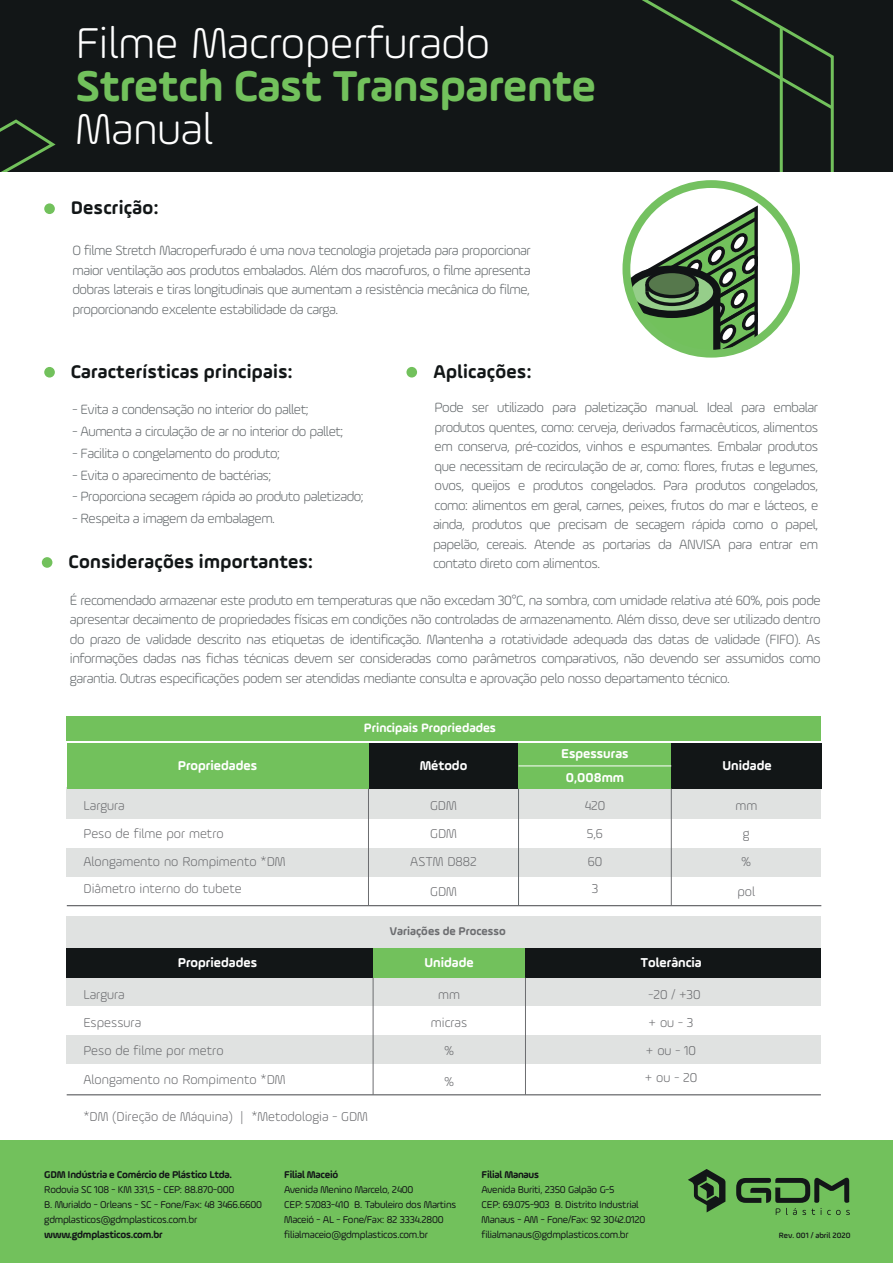
<style>
.page{position:relative;width:893px;height:1263px;background:#fff}
.page>*{position:absolute;margin:0;border:0;box-sizing:border-box;transform-origin:0 0}
.t1{font:300 45.9px "Ample Soft";color:#fff}
.t2{font:700 45.9px "Ample Soft";color:#72c15c}
.t3{font:700 19.5px "Ample Soft";letter-spacing:.015em;color:#121617}
.t4{font:300 14.25px/19.5px "Ample Soft";letter-spacing:-.035em;color:#64696c;text-align:justify}
.t5{font:300 13.65px/28px "Ample Soft";color:#6c6d70}
.t6{font:700 13.65px/23.7px "Ample Soft";color:#fff;text-align:center}
.t7{font:700 12.9px "Ample Soft";color:#fff}
.t8{font:700 12px "Ample Soft";color:#6c6d70}
.t9{font:10.5px/15px "Ample Soft";letter-spacing:-.02em;color:#121617}
.t10{font:700 10.5px "Ample Soft";letter-spacing:-.02em;color:#121617}
.t11{font:500 8.1px "Ample Soft";color:#121617}
</style>
<div class="page">
<div style="left:66px;top:788px;width:755px;height:31px;background:#e0e2e1"></div>
<div style="left:66px;top:848px;width:755px;height:28px;background:#e0e2e1"></div>
<div style="left:66px;top:1036px;width:755px;height:28px;background:#e0e2e1"></div>
<div style="left:66px;top:974px;width:755px;height:32px;background:#e0e2e1"></div>
<div style="left:66px;top:916px;width:755px;height:32px;background:#e0e2e1"></div>
<div style="left:0;top:0;width:893px;height:171px;background:#121617"></div>
<svg style="left:0;top:119px;width:56px;height:52px"></svg>
<div style="left:42px;top:557px;width:10px;height:11px;background:#72c15c;border-radius:50%"></div>
<div style="left:368px;top:743px;width:150px;height:45px;background:#121617"></div>
<div style="left:67px;top:743px;width:301px;height:45px;background:#72c15c"></div>
<div style="left:518px;top:743px;width:153px;height:45px;background:#72c15c"></div>
<div style="left:671px;top:743px;width:150px;height:45px;background:#121617"></div>
<hr style="left:518px;top:765px;width:153px;height:1px;background:#fff">
<hr style="left:67px;top:905px;width:754px;height:1px;background:#6c6d70">
<hr style="left:368px;top:788px;width:1px;height:118px;background:#6c6d70">
<hr style="left:518px;top:788px;width:1px;height:118px;background:#64696c">
<hr style="left:671px;top:788px;width:1px;height:118px;background:#6c6d70">
<div style="left:372px;top:948px;width:154px;height:30px;background:#72c15c"></div>
<div style="left:67px;top:948px;width:306px;height:30px;background:#121617"></div>
<div style="left:525px;top:948px;width:296px;height:30px;background:#121617"></div>
<hr style="left:67px;top:1094px;width:754px;height:1px;background:#6c6d70">
<hr style="left:373px;top:978px;width:1px;height:117px;background:#6c6d70">
<hr style="left:525px;top:978px;width:1px;height:117px;background:#6c6d70">
<svg style="left:779px;top:112px;width:55px;height:59px"></svg>
<svg style="left:642px;top:0;width:192px;height:112px"></svg>
<div style="left:44px;top:203px;width:11px;height:11px;background:#72c15c;border-radius:50%"></div>
<div style="left:44px;top:367px;width:11px;height:11px;background:#72c15c;border-radius:50%"></div>
<div style="left:406px;top:367px;width:11px;height:10px;background:#72c15c;border-radius:50%"></div>
<div style="left:67px;top:716px;width:754px;height:24px;background:#72c15c"></div>
<div style="left:0;top:1140px;width:893px;height:123px;background:#72c15c"></div>
<svg style="left:736px;top:1177px;width:114px;height:38px"></svg>
<svg style="left:688px;top:1169px;width:37px;height:43px"></svg>
<svg style="left:626px;top:184px;width:170px;height:170px"></svg>
<svg style="left:631px;top:202px;width:130px;height:150px"></svg>
<div style="left:622px;top:180px;width:178px;height:178px;border:8px solid #74c160;border-radius:50%"></div>
<h1 class="t1" style="left:76px;top:16px;width:416px">Filme Macroperfurado</h1>
<h1 class="t2" style="left:76px;top:58px;width:522px">Stretch Cast Transparente</h1>
<h1 class="t1" style="left:76px;top:102px;width:139px">Manual</h1>
<h2 class="t3" style="left:71px;top:196px;width:89px">Descrição:</h2>
<p class="t4" style="left:72px;top:241px;width:460px">O filme Stretch Macroperfurado é uma nova tecnologia projetada para proporcionar maior ventilação aos produtos embalados. Além dos macrofuros, o filme apresenta dobras laterais e tiras longitudinais que aumentam a resistência mecânica do filme, proporcionando excelente estabilidade da carga.</p>
<h2 class="t3" style="left:433px;top:359px;width:100px">Aplicações:</h2>
<p class="t4" style="left:433px;top:397px;width:387px">Pode ser utilizado para paletização manual. Ideal para embalar produtos quentes, como: cerveja, derivados farmacêuticos, alimentos em conserva, pré-cozidos, vinhos e espumantes. Embalar produtos que necessitam de recirculação de ar, como: flores, frutas e legumes, ovos, queijos e produtos congelados. Para produtos congelados, como: alimentos em geral, carnes, peixes, frutos do mar e lácteos, e ainda, produtos que precisam de secagem rápida como o papel, papelão, cereais. Atende as portarias da ANVISA para entrar em contato direto com alimentos.</p>
<h2 class="t3" style="left:71px;top:359px;width:223px">Características principais:</h2>
<p class="t4" style="left:72px;top:400px;width:238px">- Evita a condensação no interior do pallet;</p>
<p class="t4" style="left:72px;top:421px;width:272px">- Aumenta a circulação de ar no interior do pallet;</p>
<p class="t4" style="left:72px;top:443px;width:209px">- Facilita o congelamento do produto;</p>
<p class="t4" style="left:72px;top:465px;width:200px">- Evita o aparecimento de bactérias;</p>
<p class="t4" style="left:72px;top:487px;width:293px">- Proporciona secagem rápida ao produto paletizado;</p>
<p class="t4" style="left:72px;top:508px;width:204px">- Respeita a imagem da embalagem.</p>
<h2 class="t3" style="left:68px;top:549px;width:246px">Considerações importantes:</h2>
<p class="t4" style="left:70px;top:590px;width:752px">É recomendado armazenar este produto em temperaturas que não excedam 30°C, na sombra, com umidade relativa até 60%, pois pode apresentar decaimento de propriedades físicas em condições não controladas de armazenamento. Além disso, deve ser utilizado dentro do prazo de validade descrito nas etiquetas de identificação. Mantenha a rotatividade adequada das datas de validade (FIFO). As informações dadas nas fichas técnicas devem ser consideradas como parâmetros comparativos, não devendo ser assumidos como garantia. Outras especificações podem ser atendidas mediante consulta e aprovação pelo nosso departamento técnico.</p>
<p class="t6" style="left:178px;top:753px;width:81px">Propriedades</p>
<p class="t7" style="left:364px;top:720px;width:134px">Principais Propriedades</p>
<p class="t6" style="left:561px;top:742px;width:69px">Espessuras<br>0,008mm</p>
<p class="t6" style="left:420px;top:753px;width:49px">Método</p>
<p class="t6" style="left:722px;top:753px;width:51px">Unidade</p>
<p class="t5" style="left:84px;top:791px;width:43px">Largura</p>
<p class="t5" style="left:430px;top:791px;width:28px">GDM</p>
<p class="t5" style="left:585px;top:791px;width:22px">420</p>
<p class="t5" style="left:735px;top:791px;width:23px;text-align:center">mm g<br>%</p>
<p class="t5" style="left:737px;top:878px;width:19px">pol</p>
<p class="t5" style="left:84px;top:819px;width:204px">Peso de filme por metro<br>Alongamento no Rompimento *DM</p>
<p class="t5" style="left:84px;top:874px;width:160px">Diâmetro interno do tubete</p>
<p class="t5" style="left:430px;top:819px;width:28px">GDM</p>
<p class="t5" style="left:587px;top:819px;width:18px">5,6<br>60</p>
<p class="t5" style="left:592px;top:874px;width:8px">3</p>
<p class="t5" style="left:410px;top:848px;width:68px">ASTM D882</p>
<p class="t5" style="left:430px;top:878px;width:28px">GDM</p>
<p class="t8" style="left:389px;top:924px;width:118px">Variações de Processo</p>
<p class="t6" style="left:178px;top:950px;width:81px">Propriedades</p>
<p class="t6" style="left:424px;top:950px;width:51px">Unidade</p>
<p class="t6" style="left:640px;top:950px;width:63px">Tolerância</p>
<p class="t5" style="left:83px;top:981px;width:43px">Largura</p>
<p class="t5" style="left:83px;top:1008px;width:204px">Espessura<br>Peso de filme por metro<br>Alongamento no Rompimento *DM</p>
<p class="t5" style="left:438px;top:981px;width:23px">mm</p>
<p class="t5" style="left:646px;top:981px;width:56px">-20 / +30 + ou - 3 + ou - 10</p>
<p class="t5" style="left:645px;top:1063px;width:54px">+ ou - 20</p>
<p class="t5" style="left:431px;top:1009px;width:38px">micras</p>
<p class="t5" style="left:444px;top:1037px;width:12px">%</p>
<p class="t5" style="left:444px;top:1067px;width:12px">%</p>
<p class="t5" style="left:83px;top:1102px;width:286px">*DM (Direção de Máquina) | *Metodologia - GDM</p>
<p class="t10" style="left:44px;top:1168px;width:189px">GDM Indústria e Comércio de Plástico Ltda.</p>
<p class="t9" style="left:44px;top:1181px;width:219px">Rodovia SC 108 - KM 331,5 - CEP: 88.870-000<br>B. Murialdo - Orleans - SC - Fone/Fax: 48 3466.6600 gdmplasticos@gdmplasticos.com.br</p>
<p class="t10" style="left:44px;top:1228px;width:120px">www.gdmplasticos.com.br</p>
<p class="t10" style="left:284px;top:1168px;width:56px">Filial Maceió</p>
<p class="t9" style="left:284px;top:1181px;width:173px">Avenida Menino Marcelo, 2400<br>CEP: 57.083-410 B. Tabuleiro dos Martins Maceió - AL - Fone/Fax: 82 3334.2800 filialmaceio@gdmplasticos.com.br</p>
<p class="t10" style="left:482px;top:1168px;width:59px">Filial Manaus</p>
<p class="t9" style="left:482px;top:1181px;width:165px">Avenida Buriti, 2350 Galpão G-5<br>CEP: 69.075-903 B. Distrito Industrial Manaus - AM - Fone/Fax: 92 3042.0120 filialmanaus@gdmplasticos.com.br</p>
<p class="t11" style="left:779px;top:1231px;width:73px">Rev. 001 / abril 2020</p>
</div>
